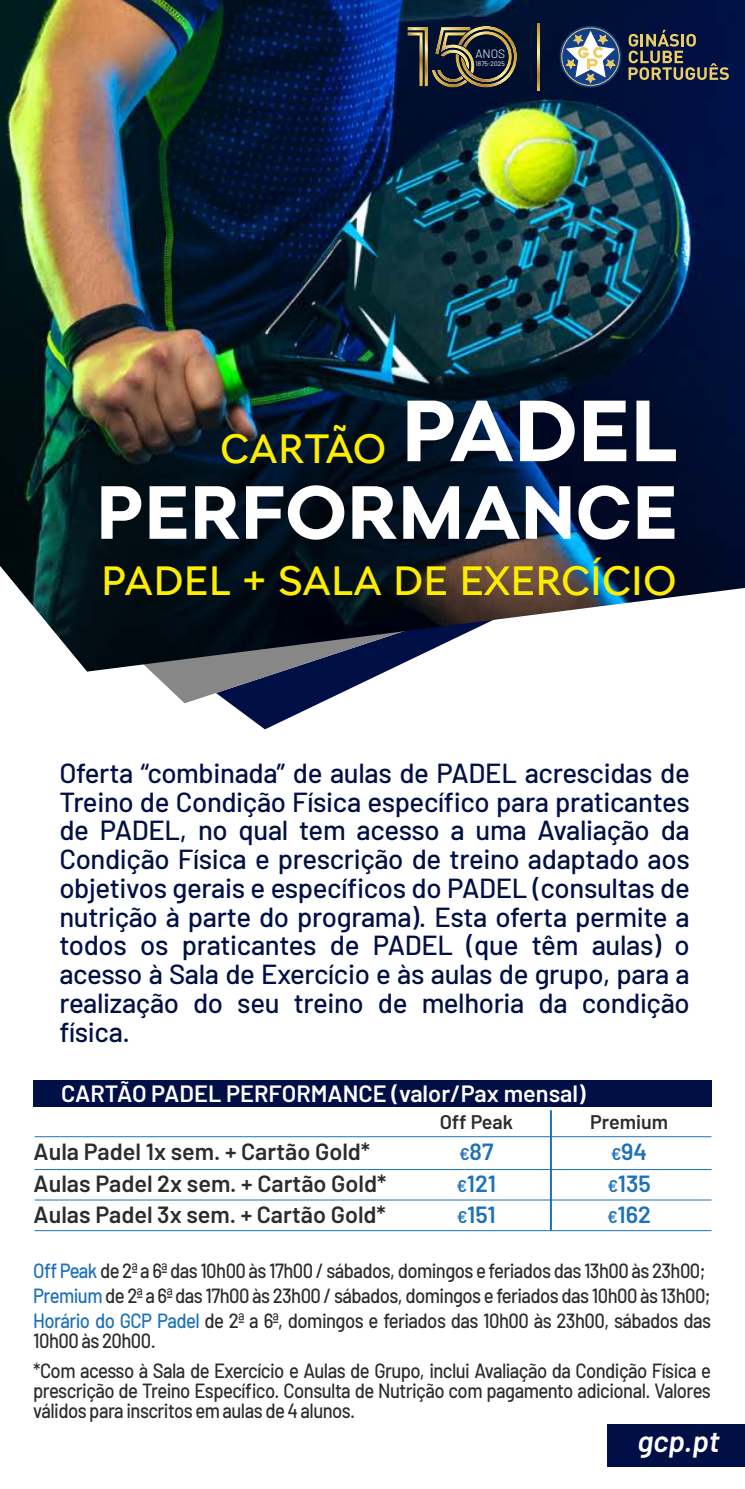
<style>
.page{position:relative;width:745px;height:1489px;background:#fff}
.page>*{position:absolute;margin:0;border:0;box-sizing:border-box;transform-origin:0 0}
.t1{font:700 86px "SKODA Next";letter-spacing:.025em;color:#fff}
.t2{font:700 74.75px "SKODA Next";letter-spacing:.025em;color:#fff}
.t3{font:40.75px "SKODA Next";letter-spacing:.025em;color:#ffed00}
.t4{font:italic 600 29.75px "Barlow";color:#fff}
.t5{font:500 27.5px/28.8px "Barlow";letter-spacing:-.015em;color:#001046;text-align:justify}
.t6{font:600 23.5px "Barlow";color:#fff}
.t7{font:600 23.25px "Barlow";color:#2c2c2d}
.t8{font:600 23.25px "Barlow";color:#1d71b8}
.t9{font:500 20.5px/25px "Barlow";letter-spacing:-.03em;color:#2c2c2d;scale:.9 1}
.t10{font:600 19.75px "Barlow";color:#2c2c2d}
.t11{font:300 12px "Barlow";color:#fff}
.t12{font:6.75px "Barlow";color:#fff}
.s1{font-size:16.75px}
.s2{color:#1d71b8}
</style>
<div class="page">
<img style="left:33px;top:671px;width:620px;height:796px">
<div style="left:607px;top:1423px;width:137px;height:43px;background:#001046"></div>
<svg style="left:140px;top:671px;width:364px;height:58px"></svg>
<img style="left:0;top:0;width:744px;height:671px">
<hr style="left:537px;top:23px;width:2px;height:67px;background:#fff">
<svg style="left:407px;top:26px;width:109px;height:61px;background:#46463f"></svg>
<svg style="left:628px;top:30px;width:100px;height:50px;background:#40434b"></svg>
<svg style="left:559px;top:26px;width:62px;height:62px"></svg>
<svg style="left:564px;top:29px;width:52px;height:54px"></svg>
<div style="left:561px;top:28px;width:58px;height:58px;border:1px solid #ebcd65;border-radius:50%"></div>
<div style="left:33px;top:1080px;width:678px;height:26px;background:#001046"></div>
<hr style="left:35px;top:1136px;width:676px;height:1px;background:#1d71b8">
<hr style="left:35px;top:1168px;width:676px;height:1px;background:#1d71b8">
<hr style="left:35px;top:1199px;width:676px;height:1px;background:#1d71b8">
<hr style="left:549px;top:1110px;width:2px;height:120px;background:#1d71b8">
<hr style="left:35px;top:1229px;width:676px;height:1px;background:#1d71b8">
<p class="t11" style="left:475px;top:47px;width:31px">ANOS</p>
<p class="t12" style="left:475px;top:60px;width:31px">1875-2025</p>
<h1 class="t1" style="left:402px;top:381px;width:276px">PADEL</h1>
<h2 class="t2" style="left:97px;top:469px;width:581px">PERFORMANCE</h2>
<h3 class="t3" style="left:101px;top:557px;width:575px">PADEL + SALA DE EXERCÍCIO</h3>
<h3 class="t3" style="left:220px;top:425px;width:166px">CARTÃO</h3>
<p class="t5" style="left:59px;top:756px;width:631px">Oferta “combinada” de aulas de PADEL acrescidas de Treino de Condição Física específico para praticantes de PADEL, no qual tem acesso a uma Avaliação da Condição Física e prescrição de treino adaptado aos objetivos gerais e específicos do PADEL (consultas de nutrição à parte do programa). Esta oferta permite a todos os praticantes de PADEL (que têm aulas) o acesso à Sala de Exercício e às aulas de grupo, para a realização do seu treino de melhoria da condição física.</p>
<p class="t6" style="left:61px;top:1084px;width:525px">CARTÃO PADEL PERFORMANCE (valor/Pax mensal)</p>
<p class="t10" style="left:439px;top:1113px;width:75px">Off Peak</p>
<p class="t10" style="left:589px;top:1113px;width:79px">Premium</p>
<p class="t7" style="left:34px;top:1142px;width:338px">Aula Padel 1x sem. + Cartão Gold*</p>
<p class="t8" style="left:459px;top:1142px;width:36px"><span class="s1">€</span>87</p>
<p class="t8" style="left:610px;top:1142px;width:38px"><span class="s1">€</span>94</p>
<p class="t7" style="left:34px;top:1173px;width:354px">Aulas Padel 2x sem. + Cartão Gold*</p>
<p class="t8" style="left:456px;top:1173px;width:41px"><span class="s1">€</span>121</p>
<p class="t8" style="left:607px;top:1173px;width:45px"><span class="s1">€</span>135</p>
<p class="t7" style="left:34px;top:1205px;width:353px">Aulas Padel 3x sem. + Cartão Gold*</p>
<p class="t8" style="left:456px;top:1205px;width:40px"><span class="s1">€</span>151</p>
<p class="t8" style="left:607px;top:1205px;width:45px"><span class="s1">€</span>162</p>
<p class="t9" style="left:33px;top:1259px;width:754px"><span class="s2">Off Peak</span> de 2ª a 6ª das 10h00 às 17h00 / sábados, domingos e feriados das 13h00 às 23h00;<br><span class="s2">Premium</span> de 2ª a 6ª das 17h00 às 23h00 / sábados, domingos e feriados das 10h00 às 13h00;<br><span class="s2">Horário do GCP Padel</span> de 2ª a 6ª, domingos e feriados das 10h00 às 23h00, sábados das</p>
<p class="t9" style="left:33px;top:1327px;width:754px;line-height:30px">10h00 às 20h00.<br>*Com acesso à Sala de Exercício e Aulas de Grupo, inclui Avaliação da Condição Física e</p>
<p class="t9" style="left:33px;top:1379px;width:754px;line-height:20px">prescrição de Treino Específico. Consulta de Nutrição com pagamento adicional. Valores válidos para inscritos em aulas de 4 alunos.</p>
<h3 class="t4" style="left:637px;top:1430px;width:84px">gcp.pt</h3>
</div>
